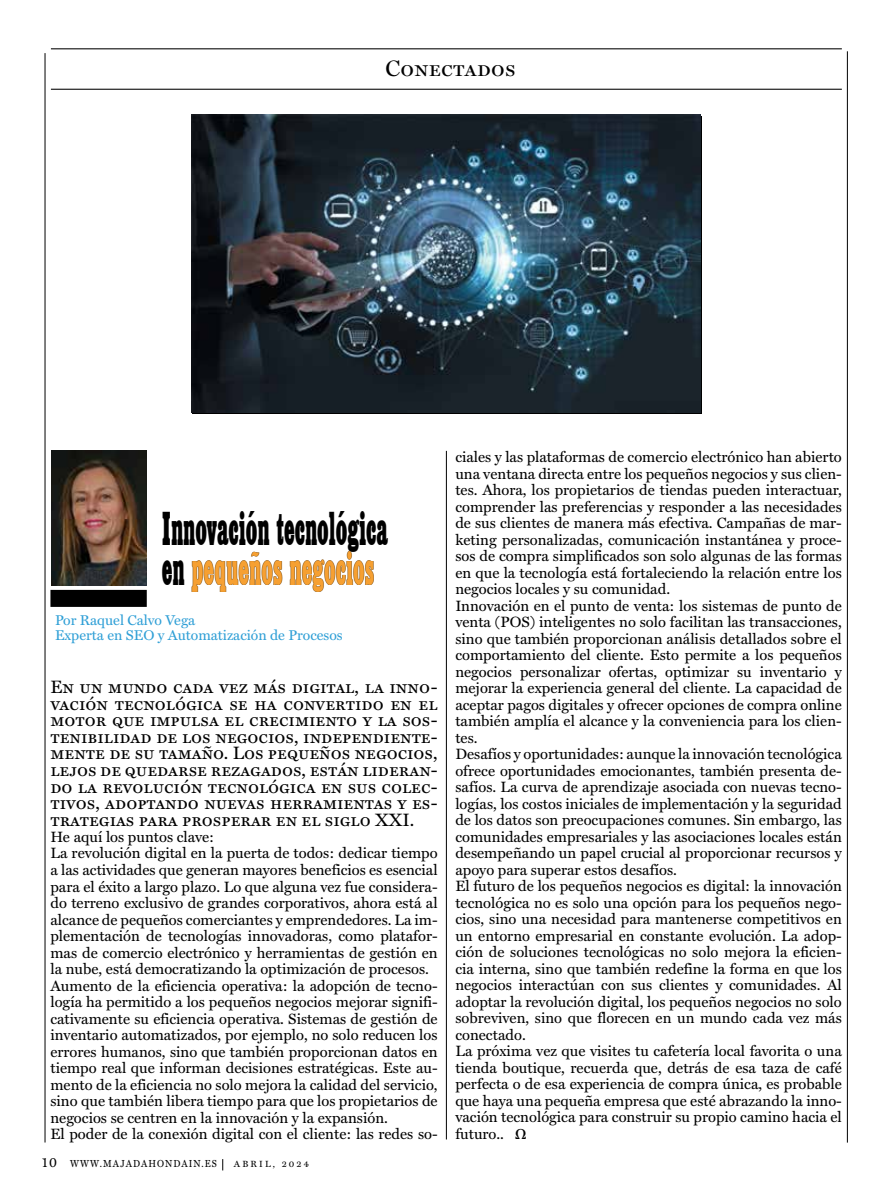
<style>
.page{position:relative;width:893px;height:1191px;background:#fff}
.page>*{position:absolute;margin:0;border:0;box-sizing:border-box;transform-origin:0 0}
.t1{font:49.35px/39.8px "Egyptienne Becker D Bold Cond";color:#000;scale:.56 1}
.t2{font:22.5px "Miller Display SC";letter-spacing:.015em;color:#000}
.t3{font:18px/16.5px "Miller Text SC";color:#000;text-align:justify}
.t4{font:15px/16.5px "Miller Text";color:#000}
.t5{font:14.25px/15px "Miller Text";color:#2f9fd6}
.t6{font:10.2px "Miller Text SC";letter-spacing:.12em;color:#000;scale:.88 1}
.t7{font:9px "Miller Text SC";letter-spacing:.24em;color:#000}
.s1{color:#f6a032}
.s2{font-size:14.55px}
.s3{font-family:"Adobe Hebrew";font-weight:700}
</style>
<div class="page">
<hr style="left:446px;top:451px;width:1px;height:688px;background:#000">
<hr style="left:51px;top:48px;width:791px;height:1px;background:#000">
<hr style="left:51px;top:89px;width:791px;height:1px;background:#000">
<hr style="left:45px;top:53px;width:1px;height:1089px;background:#000">
<div style="left:50px;top:590px;width:97px;height:17px;background:#000"></div>
<img style="left:52px;top:450px;width:95px;height:136px">
<hr style="left:847px;top:51px;width:1px;height:1091px;background:#000">
<img style="left:191px;top:115px;width:510px;height:297px">
<h2 class="t2" style="left:386px;top:55px;width:132px">Conectados</h2>
<h1 class="t1" style="left:162px;top:509px;width:405px">Innovación tecnológica en <span class="s1">pequeños negocios</span></h1>
<p class="t5" style="left:55px;top:613px;width:289px">Por Raquel Calvo Vega<br>Experta en SEO y Automatización de Procesos</p>
<p class="t3" style="left:50px;top:679px;width:389px">En un mundo cada vez más digital, la inno&shy;vación tecnológica se ha convertido en el motor que impulsa el crecimiento y la sos&shy;tenibilidad de los negocios, independiente&shy;mente de su tamaño. Los pequeños negocios, lejos de quedarse rezagados, están lideran&shy;do la revolución tecnológica en sus colec&shy;tivos, adoptando nuevas herramientas y es&shy;trategias para prosperar en el siglo XXI.</p>
<p class="t4" style="left:50px;top:828px;width:389px">He aquí los puntos clave:<br>La revolución digital en la puerta de todos: dedicar tiempo a las actividades que generan mayores beneficios es esencial para el éxito a largo plazo. Lo que alguna vez fue considera&shy;do terreno exclusivo de grandes corporativos, ahora está al alcance de pequeños comerciantes y emprendedores. La im&shy;plementación de tecnologías innovadoras, como platafor&shy;mas de comercio electrónico y herramientas de gestión en la nube, está democratizando la optimización de procesos.<br>Aumento de la eficiencia operativa: la adopción de tecno&shy;logía ha permitido a los pequeños negocios mejorar signifi&shy;cativamente su eficiencia operativa. Sistemas de gestión de inventario automatizados, por ejemplo, no solo reducen los errores humanos, sino que también proporcionan datos en tiempo real que informan decisiones estratégicas. Este au&shy;mento de la eficiencia no solo mejora la calidad del servicio, sino que también libera tiempo para que los propietarios de negocios se centren en la innovación y la expansión.<br>El poder de la conexión digital con el cliente: las redes so-</p>
<p class="t6" style="left:42px;top:1157px;width:200px"><span class="s2">10</span> WWW.MAJADAHONDAIN.ES</p>
<p class="t7" style="left:234px;top:1158px;width:76px">ABRIL, 2024</p>
<p class="t4" style="left:455px;top:448px;width:388px">ciales y las plataformas de comercio electrónico han abierto una ventana directa entre los pequeños negocios y sus clien&shy;tes. Ahora, los propietarios de tiendas pueden interactuar, comprender las preferencias y responder a las necesidades de sus clientes de manera más efectiva. Campañas de mar&shy;keting personalizadas, comunicación instantánea y proce&shy;sos de compra simplificados son solo algunas de las formas en que la tecnología está fortaleciendo la relación entre los negocios locales y su comunidad.<br>Innovación en el punto de venta: los sistemas de punto de venta (POS) inteligentes no solo facilitan las transacciones, sino que también proporcionan análisis detallados sobre el comportamiento del cliente. Esto permite a los pequeños negocios personalizar ofertas, optimizar su inventario y mejorar la experiencia general del cliente. La capacidad de aceptar pagos digitales y ofrecer opciones de compra online también amplía el alcance y la conveniencia para los clien&shy;tes.<br>Desafíos y oportunidades: aunque la innovación tecnológica ofrece oportunidades emocionantes, también presenta de&shy;safíos. La curva de aprendizaje asociada con nuevas tecno&shy;logías, los costos iniciales de implementación y la seguridad de los datos son preocupaciones comunes. Sin embargo, las comunidades empresariales y las asociaciones locales están desempeñando un papel crucial al proporcionar recursos y apoyo para superar estos desafíos.<br>El futuro de los pequeños negocios es digital: la innovación tecnológica no es solo una opción para los pequeños nego&shy;cios, sino una necesidad para mantenerse competitivos en un entorno empresarial en constante evolución. La adop&shy;ción de soluciones tecnológicas no solo mejora la eficien&shy;cia interna, sino que también redefine la forma en que los negocios interactúan con sus clientes y comunidades. Al adoptar la revolución digital, los pequeños negocios no solo sobreviven, sino que florecen en un mundo cada vez más conectado.<br>La próxima vez que visites tu cafetería local favorita o una tienda boutique, recuerda que, detrás de esa taza de café perfecta o de esa experiencia de compra única, es probable que haya una pequeña empresa que esté abrazando la inno&shy;vación tecnológica para construir su propio camino hacia el futuro.. <span class="s3">Ω</span></p>
</div>
